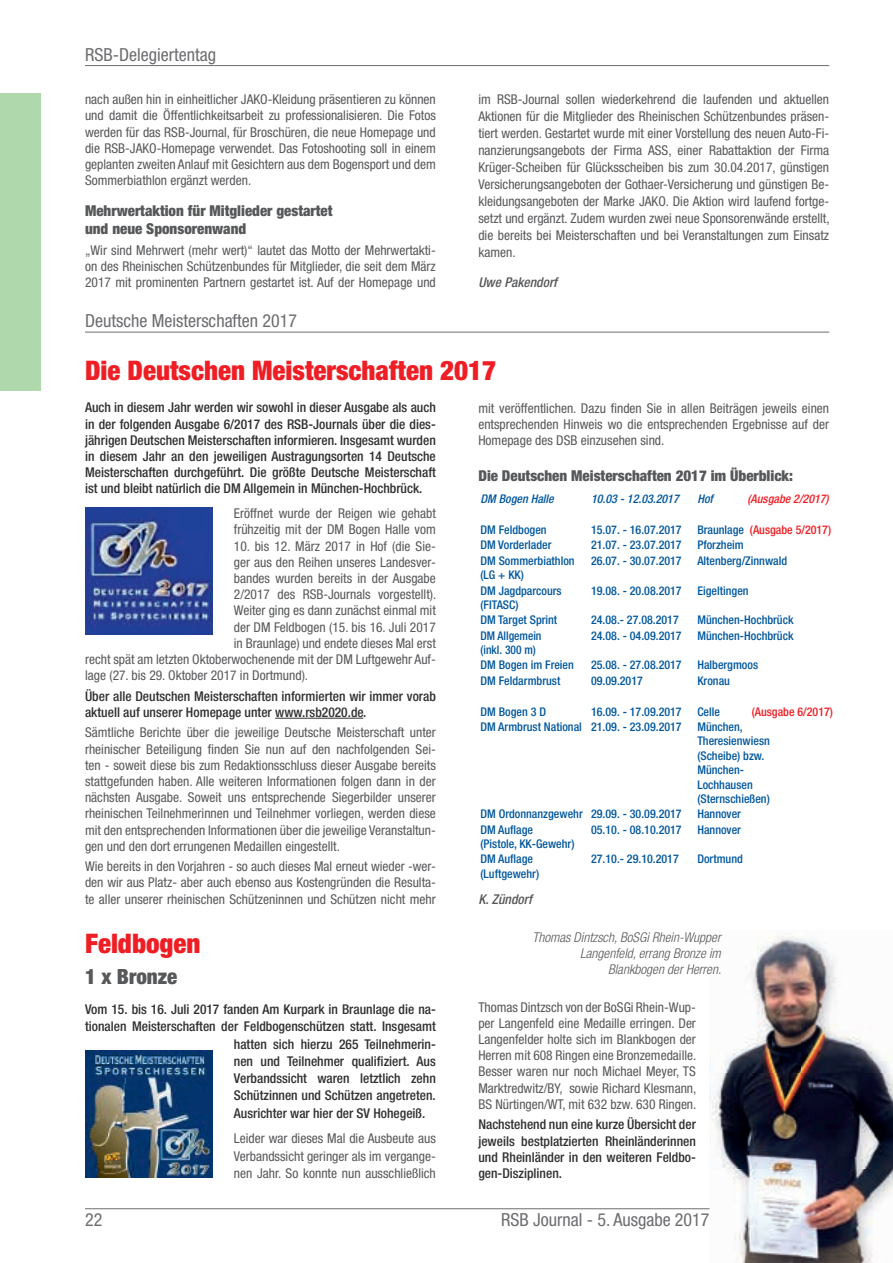
<style>
.page{position:relative;width:893px;height:1263px;background:#fff}
.page>*{position:absolute;margin:0;border:0;box-sizing:border-box;transform-origin:0 0}
.t1{font:900 condensed 27px "Helvetica Neue";color:#ee1e24}
.t2{font:900 condensed 21px "Helvetica Neue";color:#57585a}
.t3{font:condensed 18px "Helvetica Neue";color:#6c6d70}
.t4{font:900 condensed 15px/18px "Helvetica Neue";color:#57585a}
.t5{font:condensed 13.5px/16.2px "Helvetica Neue";color:#57585a;text-align:justify}
.t6{font:500 condensed 13.5px/16.2px "Helvetica Neue";color:#312f30;text-align:justify}
.t7{font:italic 300 condensed 13.5px/16.2px "Helvetica Neue";color:#57585a;text-align:right}
.t8{font:italic 500 condensed 13.5px "Helvetica Neue";color:#57585a}
.t9{font:500 condensed 12px/14.4px "Helvetica Neue";color:#01579c}
.t10{font:500 condensed 12px "Helvetica Neue";color:#ee1e24}
.t11{font:italic 500 condensed 12px "Helvetica Neue";color:#01579c}
.t12{font:500 condensed 12px/14.4px "Helvetica Neue";color:#01579c;scale:.96 1}
.t13{font:italic 500 condensed 12px "Helvetica Neue";color:#ee1e24}
.s1{color:#01579c}
</style>
<div class="page">
<div style="left:0;top:94px;width:40px;height:297px;background:#afd9ad"></div>
<hr style="left:275px;top:718px;width:88px;height:1px;background:#312f30">
<img style="left:85px;top:507px;width:128px;height:128px">
<img style="left:85px;top:1050px;width:128px;height:128px">
<img style="left:709px;top:933px;width:184px;height:330px">
<hr style="left:85px;top:65px;width:744px;height:1px;background:#6c6d70">
<hr style="left:85px;top:1208px;width:624px;height:1px;background:#6c6d70">
<hr style="left:85px;top:332px;width:744px;height:1px;background:#6c6d70">
<h3 class="t3" style="left:85px;top:44px;width:133px">RSB-Delegiertentag</h3>
<p class="t5" style="left:85px;top:91px;width:352px">nach außen hin in einheitlicher JAKO-Kleidung präsentieren zu können und damit die Öffentlichkeitsarbeit zu professionalisieren. Die Fotos werden für das RSB-Journal, für Broschüren, die neue Homepage und die RSB-JAKO-Homepage verwendet. Das Fotoshooting soll in einem geplanten zweiten Anlauf mit Gesichtern aus dem Bogensport und dem Sommerbiathlon ergänzt werden.</p>
<p class="t4" style="left:85px;top:202px;width:249px">Mehrwertaktion für Mitglieder gestartet und neue Sponsorenwand</p>
<p class="t5" style="left:85px;top:242px;width:352px">„Wir sind Mehrwert (mehr wert)“ lautet das Motto der Mehrwertakti&shy;on des Rheinischen Schützenbundes für Mitglieder, die seit dem März 2017 mit prominenten Partnern gestartet ist. Auf der Homepage und</p>
<h3 class="t3" style="left:85px;top:311px;width:214px">Deutsche Meisterschaften 2017</h3>
<p class="t5" style="left:478px;top:91px;width:353px;line-height:17px">im RSB-Journal sollen wiederkehrend die laufenden und aktuellen Aktionen für die Mitglieder des Rheinischen Schützenbundes präsen&shy;tiert werden. Gestartet wurde mit einer Vorstellung des neuen Auto-Fi&shy;nanzierungsangebots der Firma ASS, einer Rabattaktion der Firma Krüger-Scheiben für Glücksscheiben bis zum 30.04.2017, günstigen Versicherungsangeboten der Gothaer-Versicherung und günstigen Be&shy;kleidungsangeboten der Marke JAKO. Die Aktion wird laufend fortge&shy;setzt und ergänzt. Zudem wurden zwei neue Sponsorenwände erstellt, die bereits bei Meisterschaften und bei Veranstaltungen zum Einsatz kamen.</p>
<p class="t8" style="left:478px;top:274px;width:80px">Uwe Pakendorf</p>
<h1 class="t1" style="left:85px;top:354px;width:413px">Die Deutschen Meisterschaften 2017</h1>
<p class="t6" style="left:85px;top:399px;width:352px">Auch in diesem Jahr werden wir sowohl in dieser Ausgabe als auch in der folgenden Ausgabe 6/2017 des RSB-Journals über die dies&shy;jährigen Deutschen Meisterschaften informieren. Insgesamt wurden in diesem Jahr an den jeweiligen Austragungsorten 14 Deutsche Meisterschaften durchgeführt. Die größte Deutsche Meisterschaft ist und bleibt natürlich die DM Allgemein in München-Hochbrück.</p>
<p class="t5" style="left:234px;top:505px;width:203px">Eröffnet wurde der Reigen wie gehabt frühzeitig mit der DM Bogen Halle vom</p>
<p class="t5" style="left:234px;top:538px;width:203px">10. bis 12. März 2017 in Hof (die Sie-</p>
<p class="t5" style="left:234px;top:554px;width:203px">ger aus den Reihen unseres Landesver-</p>
<p class="t5" style="left:234px;top:570px;width:203px">bandes wurden bereits in der Ausgabe</p>
<p class="t5" style="left:234px;top:586px;width:204px">2/2017 des RSB-Journals vorgestellt).</p>
<p class="t5" style="left:234px;top:602px;width:203px">Weiter ging es dann zunächst einmal mit</p>
<p class="t5" style="left:234px;top:619px;width:204px">der DM Feldbogen (15. bis 16. Juli 2017</p>
<p class="t5" style="left:234px;top:635px;width:203px">in Braunlage) und endete dieses Mal erst</p>
<p class="t5" style="left:85px;top:651px;width:352px">recht spät am letzten Oktoberwochenende mit der DM Luftgewehr Auf-</p>
<p class="t5" style="left:85px;top:667px;width:225px">lage (27. bis 29. Oktober 2017 in Dortmund).</p>
<p class="t6" style="left:85px;top:687px;width:352px">Über alle Deutschen Meisterschaften informierten wir immer vorab aktuell auf unserer Homepage unter www.rsb2020.de.</p>
<p class="t5" style="left:85px;top:724px;width:352px">Sämtliche Berichte über die jeweilige Deutsche Meisterschaft unter rheinischer Beteiligung finden Sie nun auf den nachfolgenden Sei&shy;ten - soweit diese bis zum Redaktionsschluss dieser Ausgabe bereits stattgefunden haben. Alle weiteren Informationen folgen dann in der nächsten Ausgabe. Soweit uns entsprechende Siegerbilder unserer rheinischen Teilnehmerinnen und Teilnehmer vorliegen, werden diese mit den entsprechenden Informationen über die jeweilige Veranstaltun&shy;gen und den dort errungenen Medaillen eingestellt.</p>
<p class="t5" style="left:85px;top:858px;width:352px">Wie bereits in den Vorjahren - so auch dieses Mal erneut wieder -wer&shy;den wir aus Platz- aber auch ebenso aus Kostengründen die Resulta&shy;te aller unserer rheinischen Schützeninnen und Schützen nicht mehr</p>
<h1 class="t1" style="left:85px;top:927px;width:117px">Feldbogen</h1>
<h2 class="t2" style="left:85px;top:964px;width:94px">1 x Bronze</h2>
<p class="t6" style="left:85px;top:1001px;width:352px">Vom 15. bis 16. Juli 2017 fanden Am Kurpark in Braunlage die na-</p>
<p class="t6" style="left:85px;top:1018px;width:352px">tionalen Meisterschaften der Feldbogenschützen statt. Insgesamt</p>
<p class="t6" style="left:234px;top:1035px;width:203px">hatten sich hierzu 265 Teilnehmerin-</p>
<p class="t6" style="left:234px;top:1053px;width:203px">nen und Teilnehmer qualifiziert. Aus</p>
<p class="t6" style="left:234px;top:1070px;width:203px">Verbandssicht waren letztlich zehn</p>
<p class="t6" style="left:234px;top:1087px;width:203px">Schützinnen und Schützen angetreten.</p>
<p class="t6" style="left:234px;top:1105px;width:193px">Ausrichter war hier der SV Hohegeiß.</p>
<p class="t5" style="left:234px;top:1130px;width:203px;line-height:17.2px">Leider war dieses Mal die Ausbeute aus Verbandssicht geringer als im vergange&shy;nen Jahr. So konnte nun ausschließlich</p>
<p class="t5" style="left:478px;top:399px;width:352px">mit veröffentlichen. Dazu finden Sie in allen Beiträgen jeweils einen entsprechenden Hinweis wo die entsprechenden Ergebnisse auf der Homepage des DSB einzusehen sind.</p>
<p class="t4" style="left:478px;top:466px;width:316px">Die Deutschen Meisterschaften 2017 im Überblick:</p>
<p class="t11" style="left:480px;top:492px;width:75px">DM Bogen Halle</p>
<p class="t11" style="left:591px;top:492px;width:89px">10.03 - 12.03.2017</p>
<p class="t11" style="left:697px;top:492px;width:17px">Hof</p>
<p class="t13" style="left:747px;top:492px;width:83px">(Ausgabe 2/2017)</p>
<p class="t9" style="left:480px;top:522px;width:68px">DM Feldbogen</p>
<p class="t9" style="left:591px;top:522px;width:92px">15.07. - 16.07.2017</p>
<p class="t10" style="left:697px;top:523px;width:135px"><span class="s1">Braunlage</span> (Ausgabe 5/2017)</p>
<p class="t9" style="left:480px;top:538px;width:73px">DM Vorderlader</p>
<p class="t9" style="left:591px;top:538px;width:92px">21.07. - 23.07.2017</p>
<p class="t9" style="left:697px;top:538px;width:48px">Pforzheim</p>
<p class="t9" style="left:480px;top:553px;width:96px">DM Sommerbiathlon (LG + KK)</p>
<p class="t9" style="left:591px;top:553px;width:92px">26.07. - 30.07.2017</p>
<p class="t9" style="left:697px;top:553px;width:91px">Altenberg/Zinnwald</p>
<p class="t9" style="left:480px;top:583px;width:83px">DM Jagdparcours (FITASC)</p>
<p class="t9" style="left:591px;top:583px;width:92px">19.08. - 20.08.2017</p>
<p class="t9" style="left:697px;top:583px;width:53px">Eigeltingen</p>
<p class="t9" style="left:480px;top:613px;width:78px">DM Target Sprint</p>
<p class="t9" style="left:591px;top:613px;width:89px">24.08.- 27.08.2017</p>
<p class="t9" style="left:697px;top:613px;width:98px">München-Hochbrück</p>
<p class="t12" style="left:480px;top:628px;width:65px">DM Allgemein (inkl. 300 m)</p>
<p class="t9" style="left:591px;top:628px;width:92px">24.08. - 04.09.2017</p>
<p class="t9" style="left:697px;top:628px;width:98px">München-Hochbrück</p>
<p class="t9" style="left:480px;top:658px;width:95px">DM Bogen im Freien</p>
<p class="t9" style="left:591px;top:658px;width:92px">25.08. - 27.08.2017</p>
<p class="t9" style="left:697px;top:658px;width:62px">Halbergmoos</p>
<p class="t9" style="left:480px;top:673px;width:81px">DM Feldarmbrust</p>
<p class="t9" style="left:591px;top:673px;width:53px">09.09.2017</p>
<p class="t9" style="left:697px;top:673px;width:34px">Kronau</p>
<p class="t9" style="left:480px;top:704px;width:67px">DM Bogen 3 D</p>
<p class="t9" style="left:591px;top:704px;width:92px">16.09. - 17.09.2017</p>
<p class="t9" style="left:697px;top:704px;width:24px">Celle</p>
<p class="t10" style="left:752px;top:704px;width:83px">(Ausgabe 6/2017)</p>
<p class="t9" style="left:480px;top:719px;width:203px">DM Armbrust National 21.09. - 23.09.2017</p>
<p class="t9" style="left:697px;top:719px;width:74px">München,<br>Theresienwiesn (Scheibe) bzw.<br>München-<br>Lochhausen (Sternschießen)</p>
<p class="t9" style="left:480px;top:807px;width:203px">DM Ordonnanzgewehr 29.09. - 30.09.2017</p>
<p class="t9" style="left:697px;top:807px;width:45px">Hannover</p>
<p class="t9" style="left:480px;top:822px;width:95px">DM Auflage<br>(Pistole, KK-Gewehr)</p>
<p class="t9" style="left:591px;top:822px;width:92px">05.10. - 08.10.2017</p>
<p class="t9" style="left:697px;top:822px;width:45px">Hannover</p>
<p class="t9" style="left:480px;top:852px;width:60px">DM Auflage (Luftgewehr)</p>
<p class="t9" style="left:591px;top:852px;width:89px">27.10.- 29.10.2017</p>
<p class="t9" style="left:697px;top:852px;width:47px">Dortmund</p>
<p class="t8" style="left:478px;top:891px;width:55px">K. Zündorf</p>
<p class="t7" style="left:532px;top:929px;width:190px">Thomas Dintzsch, BoSGi Rhein-Wupper<br>Langenfeld, errang Bronze im<br>Blankbogen der Herren.</p>
<p class="t5" style="left:478px;top:999px;width:220px">Thomas Dintzsch von der BoSGi Rhein-Wup&shy;per Langenfeld eine Medaille erringen. Der Langenfelder holte sich im Blankbogen der Herren mit 608 Ringen eine Bronzemedaille.<br>Besser waren nur noch Michael Meyer, TS Marktredwitz/BY, sowie Richard Klesmann, BS Nürtingen/WT, mit 632 bzw. 630 Ringen.</p>
<p class="t6" style="left:478px;top:1116px;width:219px">Nachstehend nun eine kurze Übersicht der jeweils bestplatzierten Rheinländerinnen und Rheinländer in den weiteren Feldbo&shy;gen-Disziplinen.</p>
<h3 class="t3" style="left:85px;top:1209px;width:19px">22</h3>
<h3 class="t3" style="left:501px;top:1209px;width:210px">RSB Journal - 5. Ausgabe 2017</h3>
</div>
